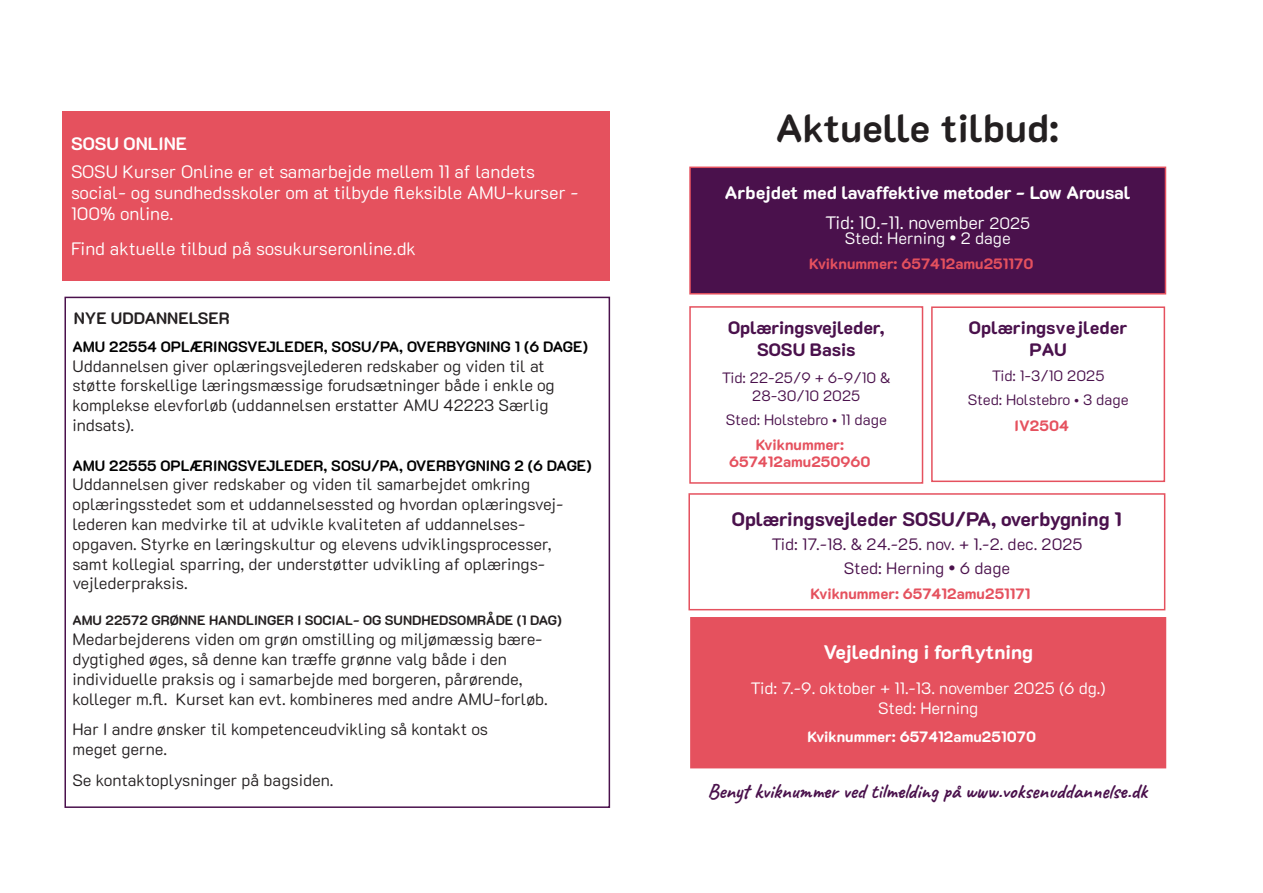
<style>
.page{position:relative;width:1263px;height:893px;background:#fff}
.page>*{position:absolute;margin:0;border:0;box-sizing:border-box;transform-origin:0 0}
.t1{font:700 39px "K2 D";color:#231f20}
.t2{font:21px "Caveat";color:#4a114c}
.t3{font:800 19.5px "K2 D";color:#4a114c}
.t4{font:800 19.5px "K2 D";color:#fff}
.t5{font:300 18px/21px "K2 D";color:#fff}
.t6{font:800 18px/30px "K2 D";letter-spacing:-.025em;color:#fff;text-align:center}
.t7{font:800 18px/21.6px "K2 D";color:#4a114c;text-align:center}
.t8{font:700 18px "K2 D";color:#fff}
.t9{font:300 16.5px/19.8px "K2 D";color:#231f20}
.t10{font:300 16.5px/19.8px "K2 D";color:#fff;text-align:center}
.t11{font:300 16.5px/24px "K2 D";color:#4a114c;text-align:center}
.t12{font:700 16.5px "K2 D";color:#231f20}
.t13{font:700 15px "K2 D";color:#000}
.t14{font:300 15px/17.2px "K2 D";color:#4a114c;text-align:center}
.t15{font:800 15px/17.2px "K2 D";color:#e5515e;text-align:center}
.t16{font:800 15px "K2 D";color:#fff}
.t17{font:700 13.5px "K2 D";color:#231f20}
.s1{font-weight:300}
.s2{font-weight:300;font-size:16.5px}
.s3{font-size:21px}
</style>
<div class="page">
<div style="left:63px;top:112px;width:547px;height:169px;background:#e5515e"></div>
<div style="left:64px;top:297px;width:546px;height:511px;border:2px solid #4a114c"></div>
<div style="left:690px;top:167px;width:475px;height:127px;background:#4a114c"></div>
<div style="left:689px;top:167px;width:477px;height:128px;border:2px solid #e5515e"></div>
<div style="left:691px;top:618px;width:474px;height:150px;background:#e5515e"></div>
<div style="left:690px;top:617px;width:476px;height:151px;border:2px solid #e5515e"></div>
<div style="left:689px;top:306px;width:234px;height:178px;border:2px solid #e5515e"></div>
<div style="left:688px;top:493px;width:477px;height:117px;border:2px solid #e5515e"></div>
<div style="left:931px;top:306px;width:234px;height:176px;border:2px solid #e5515e"></div>
<p class="t8" style="left:71px;top:133px;width:118px">SOSU ONLINE</p>
<p class="t5" style="left:71px;top:162px;width:509px">SOSU Kurser Online er et samarbejde mellem 11 af landets social- og sundhedsskoler om at tilbyde fleksible AMU-kurser -<br>100% online.</p>
<p class="t5" style="left:71px;top:238px;width:347px">Find aktuelle tilbud på sosukurseronline.dk</p>
<p class="t12" style="left:74px;top:309px;width:158px">NYE UDDANNELSER</p>
<p class="t13" style="left:72px;top:338px;width:517px">AMU 22554 OPLÆRINGSVEJLEDER, SOSU/PA, OVERBYGNING 1 (6 DAGE)</p>
<p class="t9" style="left:72px;top:356px;width:484px">Uddannelsen giver oplæringsvejlederen redskaber og viden til at støtte forskellige læringsmæssige forudsætninger både i enkle og komplekse elevforløb (uddannelsen erstatter AMU 42223 Særlig indsats).</p>
<p class="t13" style="left:72px;top:457px;width:521px">AMU 22555 OPLÆRINGSVEJLEDER, SOSU/PA, OVERBYGNING 2 (6 DAGE)</p>
<p class="t9" style="left:72px;top:475px;width:493px">Uddannelsen giver redskaber og viden til samarbejdet omkring oplæringsstedet som et uddannelsessted og hvordan oplæringsvej&shy;lederen kan medvirke til at udvikle kvaliteten af uddannelses&shy;opgaven. Styrke en læringskultur og elevens udviklingsprocesser, samt kollegial sparring, der understøtter udvikling af oplærings&shy;vejlederpraksis.</p>
<p class="t17" style="left:72px;top:613px;width:491px">AMU 22572 GRØNNE HANDLINGER I SOCIAL- OG SUNDHEDSOMRÅDE (1 DAG)</p>
<p class="t9" style="left:72px;top:630px;width:477px">Medarbejderens viden om grøn omstilling og miljømæssig bære&shy;dygtighed øges, så denne kan træffe grønne valg både i den individuelle praksis og i samarbejde med borgeren, pårørende, kolleger m.fl. Kurset kan evt. kombineres med andre AMU-forløb.</p>
<p class="t9" style="left:72px;top:719px;width:417px">Har I andre ønsker til kompetenceudvikling så kontakt os meget gerne.</p>
<p class="t9" style="left:72px;top:770px;width:263px">Se kontaktoplysninger på bagsiden.</p>
<h1 class="t1" style="left:776px;top:106px;width:285px">Aktuelle tilbud:</h1>
<p class="t6" style="left:725px;top:178px;width:407px">Arbejdet med lavaffektive metoder - Low Arousal<br><span class="s1">Tid: 10.-11. november</span> <span class="s2">2025</span></p>
<p class="t10" style="left:845px;top:228px;width:167px">Sted: Herning <span class="s3">•</span> 2 dage</p>
<p class="t15" style="left:809px;top:255px;width:226px">Kviknummer: 657412amu251170</p>
<p class="t7" style="left:728px;top:317px;width:158px">Oplæringsvejleder,<br>SOSU Basis</p>
<p class="t14" style="left:722px;top:370px;width:170px">Tid: 22-25/9 + 6-9/10 &amp;<br>28-30/10 2025</p>
<p class="t14" style="left:726px;top:412px;width:163px">Sted: Holstebro • 11 dage</p>
<p class="t15" style="left:729px;top:436px;width:143px">Kviknummer:<br>657412amu250960</p>
<p class="t7" style="left:969px;top:317px;width:160px">Oplæringsvejleder<br>PAU</p>
<p class="t14" style="left:968px;top:363px;width:162px;line-height:24.8px">Tid: 1-3/10 2025<br>Sted: Holstebro • 3 dage</p>
<p class="t15" style="left:1014px;top:417px;width:56px">IV2504</p>
<p class="t3" style="left:732px;top:507px;width:391px">Oplæringsvejleder SOSU/PA, overbygning 1</p>
<p class="t11" style="left:771px;top:532px;width:313px">Tid: 17.-18. &amp; 24.-25. nov. + 1.-2. dec. 2025<br>Sted: Herning <span class="s3">•</span> 6 dage</p>
<p class="t15" style="left:811px;top:585px;width:221px">Kviknummer: 657412amu251171</p>
<p class="t4" style="left:823px;top:641px;width:211px">Vejledning i forflytning</p>
<p class="t10" style="left:751px;top:678px;width:357px">Tid: 7.-9. oktober + 11.-13. november 2025 (6 dg.)<br>Sted: Herning</p>
<p class="t16" style="left:807px;top:728px;width:230px">Kviknummer: 657412amu251070</p>
<p class="t2" style="left:707px;top:777px;width:441px">Benyt kviknummer ved tilmelding på www.voksenuddannelse.dk</p>
</div>
